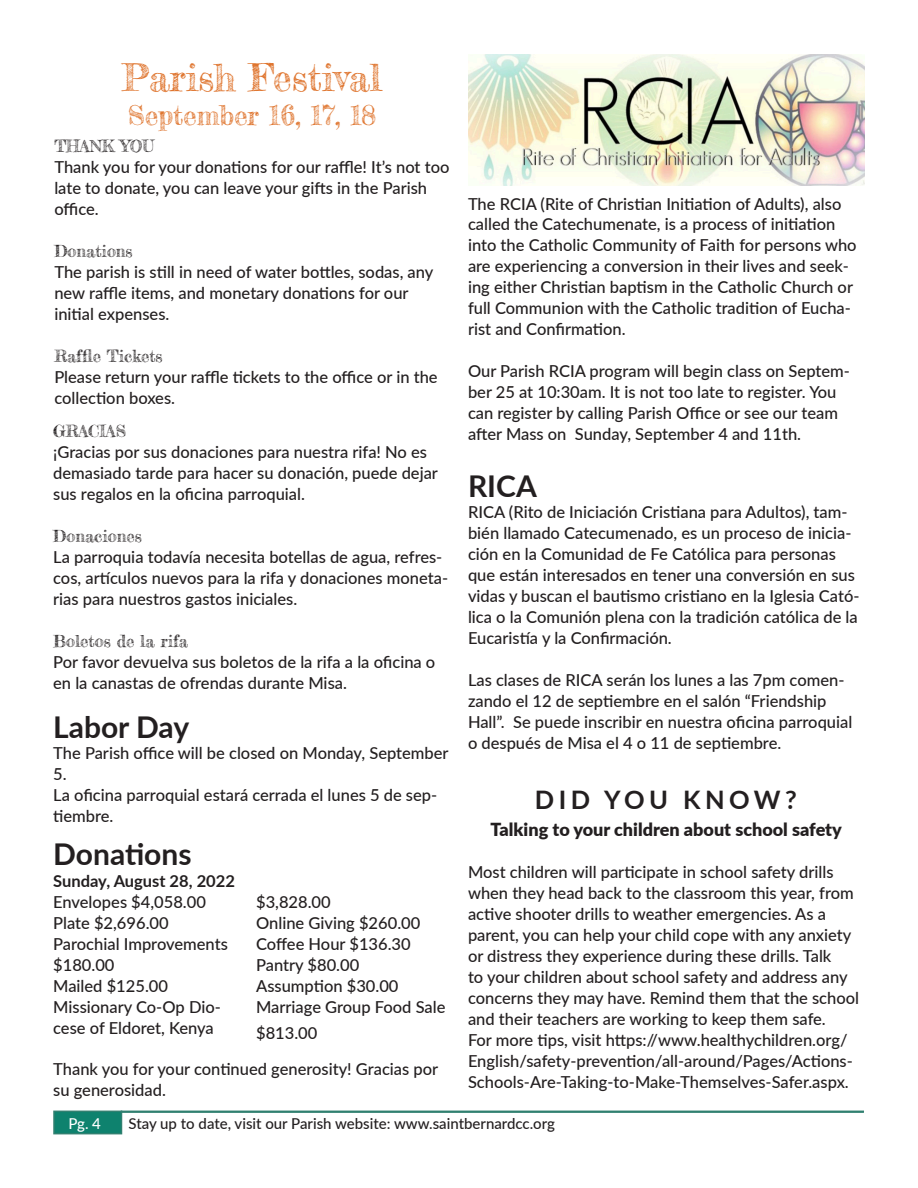
<style>
.page{position:relative;width:918px;height:1188px;background:#fff}
.page>*{position:absolute;margin:0;border:0;box-sizing:border-box;transform-origin:0 0}
.t1{font:37.5px "Frederickathe Greatest";color:#df742d}
.t2{font:700 30px "Lato";color:#231f20}
.t3{font:27px "Frederickathe Greatest";color:#df742d}
.t4{font:700 25.5px "Lato";letter-spacing:.175em;color:#231f20}
.t5{font:900 18px "Lato";color:#231f20}
.t6{font:500 16.5px/21px "Lato";color:#231f20}
.t7{font:16.5px "Frederickathe Greatest";color:#231f20}
.t8{font:700 16.5px "Lato";color:#231f20}
.t9{font:500 15px "Lato";color:#231f20}
.t10{font:500 15px "Lato";color:#fff}
</style>
<div class="page">
<div style="left:53px;top:1111px;width:69px;height:23px;background:#0e826e;border:2px solid #318070"></div>
<div style="left:121px;top:1111px;width:743px;height:2px;background:#0e826e;border:2px solid #318070"></div>
<img style="left:468px;top:54px;width:396px;height:132px">
<p class="t1" style="left:122px;top:54px;width:261px">Parish Festival</p>
<p class="t3" style="left:128px;top:99px;width:250px">September 16, 17, 18</p>
<p class="t7" style="left:54px;top:136px;width:101px">THANK YOU</p>
<p class="t6" style="left:54px;top:156px;width:397px">Thank you for your donations for our raffle! It’s not too late to donate, you can leave your gifts in the Parish office.</p>
<p class="t7" style="left:54px;top:241px;width:80px">Donations</p>
<p class="t6" style="left:54px;top:261px;width:381px">The parish is still in need of water bottles, sodas, any new raffle items, and monetary donations for our initial expenses.</p>
<p class="t7" style="left:54px;top:346px;width:110px">Raffle Tickets</p>
<p class="t6" style="left:54px;top:366px;width:385px">Please return your raffle tickets to the office or in the collection boxes.</p>
<p class="t7" style="left:53px;top:421px;width:74px">GRACIAS</p>
<p class="t6" style="left:53px;top:441px;width:386px">¡Gracias por sus donaciones para nuestra rifa! No es demasiado tarde para hacer su donación, puede dejar sus regalos en la oficina parroquial.</p>
<p class="t7" style="left:53px;top:526px;width:90px">Donaciones</p>
<p class="t6" style="left:53px;top:546px;width:397px">La parroquia todavía necesita botellas de agua, refres&shy;cos, artículos nuevos para la rifa y donaciones moneta&shy;rias para nuestros gastos iniciales.</p>
<p class="t7" style="left:53px;top:631px;width:136px">Boletos de la rifa</p>
<p class="t6" style="left:53px;top:651px;width:384px">Por favor devuelva sus boletos de la rifa a la oficina o en la canastas de ofrendas durante Misa.</p>
<p class="t2" style="left:53px;top:705px;width:137px">Labor Day</p>
<p class="t6" style="left:53px;top:742px;width:397px">The Parish office will be closed on Monday, September<br>5.</p>
<p class="t6" style="left:53px;top:784px;width:386px">La oficina parroquial estará cerrada el lunes 5 de sep&shy;tiembre.</p>
<p class="t2" style="left:53px;top:832px;width:140px">Donations</p>
<p class="t8" style="left:53px;top:869px;width:183px">Sunday, August 28, 2022</p>
<p class="t6" style="left:53px;top:891px;width:154px">Envelopes $4,058.00</p>
<p class="t6" style="left:53px;top:912px;width:117px">Plate $2,696.00</p>
<p class="t6" style="left:53px;top:933px;width:176px">Parochial Improvements $180.00</p>
<p class="t6" style="left:53px;top:975px;width:116px">Mailed $125.00</p>
<p class="t6" style="left:53px;top:996px;width:169px">Missionary Co-Op Dio&shy;cese of Eldoret, Kenya</p>
<p class="t6" style="left:256px;top:891px;width:76px">$3,828.00</p>
<p class="t6" style="left:256px;top:912px;width:166px">Online Giving $260.00</p>
<p class="t6" style="left:256px;top:933px;width:156px">Coffee Hour $136.30</p>
<p class="t6" style="left:256px;top:954px;width:105px">Pantry $80.00</p>
<p class="t6" style="left:256px;top:975px;width:144px">Assumption $30.00</p>
<p class="t6" style="left:256px;top:994px;width:191px;line-height:25.5px">Marriage Group Food Sale $813.00</p>
<p class="t6" style="left:53px;top:1057px;width:386px">Thank you for your continued generosity! Gracias por su generosidad.</p>
<p class="t6" style="left:468px;top:193px;width:390px">The RCIA (Rite of Christian Initiation of Adults), also called the Catechumenate, is a process of initiation into the Catholic Community of Faith for persons who are experiencing a conversion in their lives and seek&shy;ing either Christian baptism in the Catholic Church or full Communion with the Catholic tradition of Eucha&shy;rist and Confirmation.</p>
<p class="t6" style="left:468px;top:359px;width:383px">Our Parish RCIA program will begin class on Septem&shy;ber 25 at 10:30am. It is not too late to register. You can register by calling Parish Office or see our team after Mass on Sunday, September 4 and 11th.</p>
<p class="t2" style="left:468px;top:464px;width:70px">RICA</p>
<p class="t6" style="left:468px;top:500px;width:393px">RICA (Rito de Iniciación Cristiana para Adultos), tam&shy;bién llamado Catecumenado, es un proceso de inicia&shy;ción en la Comunidad de Fe Católica para personas que están interesados en tener una conversión en sus vidas y buscan el bautismo cristiano en la Iglesia Cató&shy;lica o la Comunión plena con la tradición católica de la Eucaristía y la Confirmación.</p>
<p class="t6" style="left:468px;top:668px;width:386px">Las clases de RICA serán los lunes a las 7pm comen&shy;zando el 12 de septiembre en el salón “Friendship Hall”. Se puede inscribir en nuestra oficina parroquial o después de Misa el 4 o 11 de septiembre.</p>
<p class="t4" style="left:535px;top:781px;width:264px">DID YOU KNOW?</p>
<p class="t5" style="left:491px;top:816px;width:353px">Talking to your children about school safety</p>
<p class="t6" style="left:468px;top:860px;width:393px">Most children will participate in school safety drills when they head back to the classroom this year, from active shooter drills to weather emergencies. As a parent, you can help your child cope with any anxiety or distress they experience during these drills. Talk<br>to your children about school safety and address any concerns they may have. Remind them that the school and their teachers are working to keep them safe.<br>For more tips, visit https://www.healthychildren.org/ English/safety-prevention/all-around/Pages/Actions-Schools-Are-Taking-to-Make-Themselves-Safer.aspx.</p>
<p class="t10" style="left:68px;top:1112px;width:34px">Pg. 4</p>
<p class="t9" style="left:129px;top:1112px;width:428px">Stay up to date, visit our Parish website: www.saintbernardcc.org</p>
</div>
